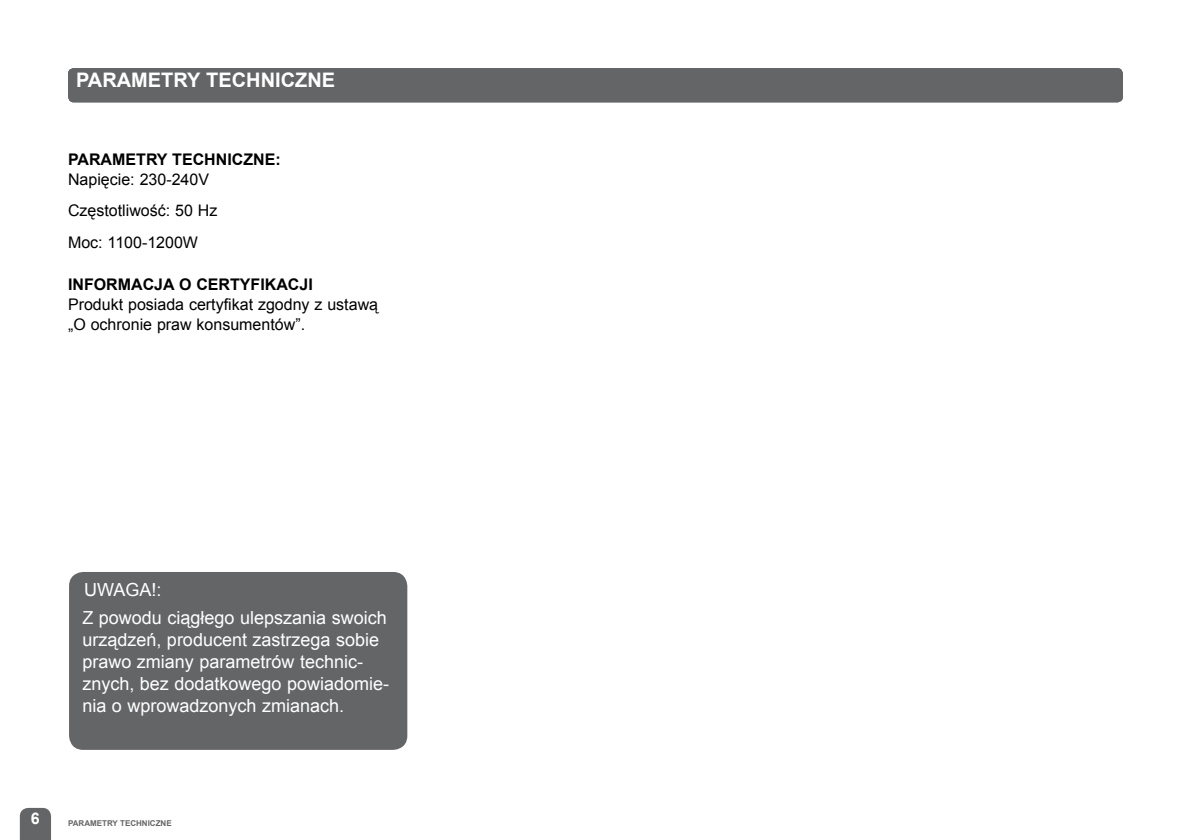
<style>
.page{position:relative;width:1191px;height:840px;background:#fff}
.page>*{position:absolute;margin:0;border:0;box-sizing:border-box;transform-origin:0 0}
.t1{font:700 20px "Arial";color:#fff}
.t2{font:18px/22px "Arial";color:#fff}
.t3{font:16px/31.4px "Arial";color:#000}
.t4{font:700 16px "Arial";color:#000}
.t5{font:700 16px "Arial";color:#fff}
.t6{font:700 8px "Arial";color:#646567}
</style>
<div class="page">
<svg style="left:20px;top:807px;width:31px;height:32px"></svg>
<div style="left:68px;top:68px;width:1055px;height:34px;background:#646567;border-radius:6px"></div>
<div style="left:69px;top:571px;width:338px;height:178px;background:#646567;border-radius:14px"></div>
<p class="t1" style="left:133px;top:66px;width:188px">HEADTRY TECHNICZNE</p>
<p class="t1" style="left:76px;top:66px;width:28px">MAINPARAME</p>
<p class="t4" style="left:68px;top:149px;width:214px">PARAMETRY TECH NICZNE:</p>
<p class="t3" style="left:68px;top:164px;width:151px">Napięcie: 230-240V<br>Częstotliwość: 50 Hz<br>Moc: 1100-1200W</p>
<p class="t4" style="left:68px;top:274px;width:246px">INFORMACJA O CERTYFIKACJI</p>
<p class="t3" style="left:68px;top:295px;width:311px;line-height:20px">Produkt posiada certyfikat zgodny z ustawą „O ochronie praw konsumentów”.</p>
<p class="t2" style="left:84px;top:579px;width:44px">Uwaga</p>
<p class="t2" style="left:82px;top:576px;width:306px;line-height:27.6px;text-indent:69px">!:<br>Z powodu ciągłego ulepszania swoich</p>
<p class="t2" style="left:82px;top:628px;width:308px">urządzeń, producent zastrzega sobie prawo zmiany parametrów technic&shy;znych, bez dodatkowego powiadomie&shy;nia o wprowadzonych zmianach.</p>
<p class="t5" style="left:31px;top:807px;width:10px">6</p>
<p class="t6" style="left:68px;top:817px;width:12px">PARAME</p>
<p class="t6" style="left:102px;top:817px;width:65px">TRY TECHNICZNE</p>
</div>
